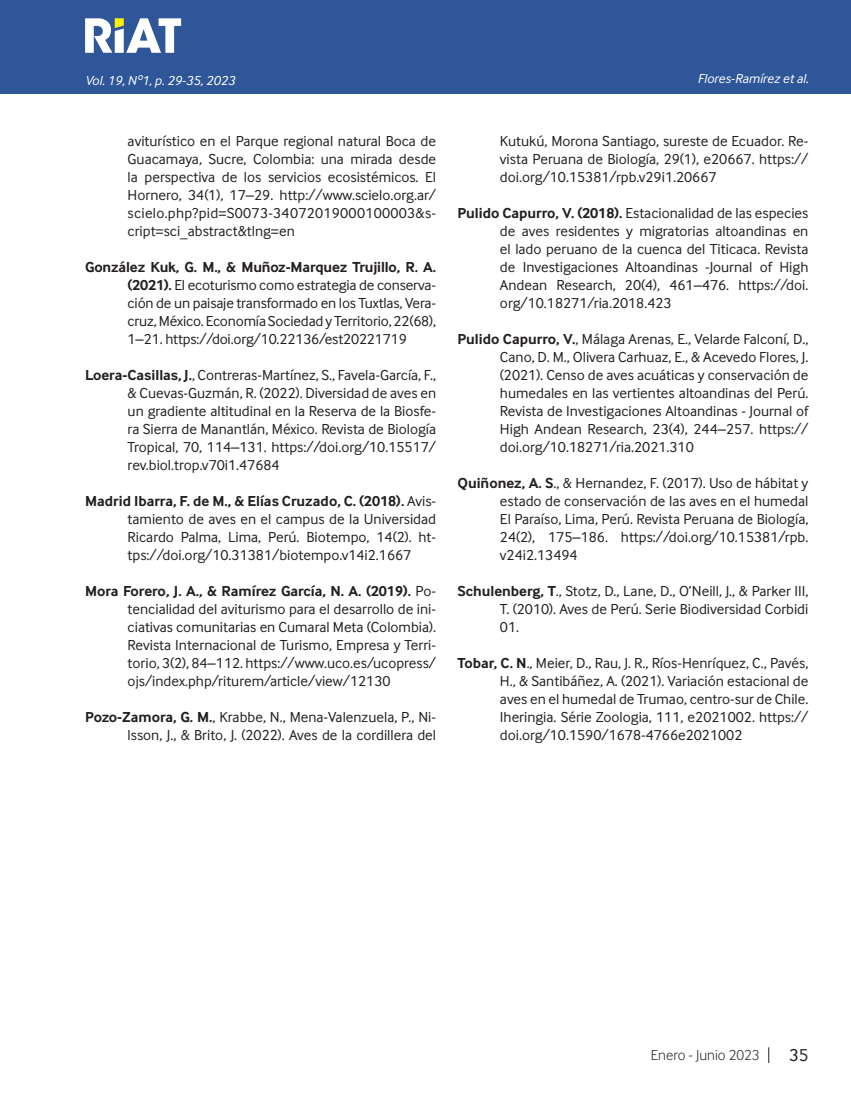
<style>
.page{position:relative;width:851px;height:1106px;background:#fff}
.page>*{position:absolute;margin:0;border:0;box-sizing:border-box;transform-origin:0 0}
.t1{font:18px "Inter Face";color:#231f20}
.Cuerpo_de_Texto{font:15px/18px "Inter Face";color:#231f20;text-align:justify}
.t2{font:300 15px "Inter Face";color:#231f20}
.Cuño_de_pagina{font:italic 13.5px "Inter Face";color:#fff}
.s1{font-weight:700}
</style>
<div class="page">
<div style="left:0;top:0;width:850px;height:94px;background:#2f5699"></div>
<svg style="left:768px;top:1047px;width:1px;height:16px"></svg>
<svg style="left:85px;top:18px;width:96px;height:35px"></svg>
<p class="Cuño_de_pagina" style="left:85px;top:72px;width:151px">Vol. 19, Nº1, p. 29-35, 2023</p>
<p class="Cuño_de_pagina" style="left:697px;top:71px;width:112px">Flores-Ramírez et al.</p>
<p class="Cuerpo_de_Texto" style="left:128px;top:132px;width:310px">aviturístico en el Parque regional natural Boca de Guacamaya, Sucre, Colombia: una mirada desde la perspectiva de los servicios ecosistémicos. El Hornero, 34(1), 17–29. http://www.scielo.org.ar/ scielo.php?pid=S0073-34072019000100003&amp;s&shy;cript=sci_abstract&amp;tlng=en</p>
<p class="Cuerpo_de_Texto" style="left:128px;top:258px;width:310px;text-indent:-43px"><span class="s1">González Kuk, G. M., &amp; Muñoz-Marquez Trujillo, R. A. (2021).</span> El ecoturismo como estrategia de conserva&shy;ción de un paisaje transformado en los Tuxtlas, Vera&shy;cruz, México. Economía Sociedad y Territorio, 22(68), 1–21. https://doi.org/10.22136/est20221719</p>
<p class="Cuerpo_de_Texto" style="left:128px;top:366px;width:310px;text-indent:-43px"><span class="s1">Loera-Casillas, J.</span>, Contreras-Martínez, S., Favela-García, F., &amp; Cuevas-Guzmán, R. (2022). Diversidad de aves en un gradiente altitudinal en la Reserva de la Biosfe&shy;ra Sierra de Manantlán, México. Revista de Biología Tropical, 70, 114–131. https://doi.org/10.15517/ rev.biol.trop.v70i1.47684</p>
<p class="Cuerpo_de_Texto" style="left:128px;top:492px;width:310px;text-indent:-43px"><span class="s1">Madrid Ibarra, F. de M., &amp; Elías Cruzado, C. (2018).</span> Avis&shy;tamiento de aves en el campus de la Universidad Ricardo Palma, Lima, Perú. Biotempo, 14(2). ht&shy;tps://doi.org/10.31381/biotempo.v14i2.1667</p>
<p class="Cuerpo_de_Texto" style="left:128px;top:582px;width:310px;text-indent:-43px"><span class="s1">Mora Forero, J. A., &amp; Ramírez García, N. A. (2019).</span> Po&shy;tencialidad del aviturismo para el desarrollo de ini&shy;ciativas comunitarias en Cumaral Meta (Colombia).<br>Revista Internacional de Turismo, Empresa y Terri&shy;torio, 3(2), 84–112. https://www.uco.es/ucopress/ ojs/index.php/riturem/article/view/12130</p>
<p class="Cuerpo_de_Texto" style="left:85px;top:708px;width:352px;text-align:right"><span class="s1">Pozo-Zamora, G. M.</span>, Krabbe, N., Mena-Valenzuela, P., Ni&shy;lsson, J., &amp; Brito, J. (2022). Aves de la cordillera del</p>
<p class="Cuerpo_de_Texto" style="left:500px;top:132px;width:310px">Kutukú, Morona Santiago, sureste de Ecuador. Re&shy;vista Peruana de Biología, 29(1), e20667. https:// doi.org/10.15381/rpb.v29i1.20667</p>
<p class="Cuerpo_de_Texto" style="left:500px;top:204px;width:310px;text-indent:-43px"><span class="s1">Pulido Capurro, V. (2018).</span> Estacionalidad de las especies de aves residentes y migratorias altoandinas en el lado peruano de la cuenca del Titicaca. Revista de Investigaciones Altoandinas -Journal of High Andean Research, 20(4), 461–476. https://doi. org/10.18271/ria.2018.423</p>
<p class="Cuerpo_de_Texto" style="left:500px;top:330px;width:310px;text-indent:-43px"><span class="s1">Pulido Capurro, V.</span>, Málaga Arenas, E., Velarde Falconí, D., Cano, D. M., Olivera Carhuaz, E., &amp; Acevedo Flores, J. (2021). Censo de aves acuáticas y conservación de humedales en las vertientes altoandinas del Perú.<br>Revista de Investigaciones Altoandinas - Journal of High Andean Research, 23(4), 244–257. https:// doi.org/10.18271/ria.2021.310</p>
<p class="Cuerpo_de_Texto" style="left:500px;top:474px;width:310px;text-indent:-43px"><span class="s1">Quiñonez, A. S</span>., &amp; Hernandez, F. (2017). Uso de hábitat y estado de conservación de las aves en el humedal El Paraíso, Lima, Perú. Revista Peruana de Biología, 24(2), 175–186. https://doi.org/10.15381/rpb. v24i2.13494</p>
<p class="Cuerpo_de_Texto" style="left:500px;top:582px;width:310px;text-indent:-43px"><span class="s1">Schulenberg, T</span>., Stotz, D., Lane, D., O’Neill, J., &amp; Parker III, T. (2010). Aves de Perú. Serie Biodiversidad Corbidi 01.</p>
<p class="Cuerpo_de_Texto" style="left:500px;top:654px;width:310px;text-indent:-43px"><span class="s1">Tobar, C. N</span>., Meier, D., Rau, J. R., Ríos-Henríquez, C., Pavés, H., &amp; Santibáñez, A. (2021). Variación estacional de aves en el humedal de Trumao, centro-sur de Chile.<br>Iheringia. Série Zoologia, 111, e2021002. https:// doi.org/10.1590/1678-4766e2021002</p>
<p class="t2" style="left:651px;top:1046px;width:110px">Enero - Junio 2023</p>
<p class="t1" style="left:789px;top:1045px;width:21px">35</p>
</div>
